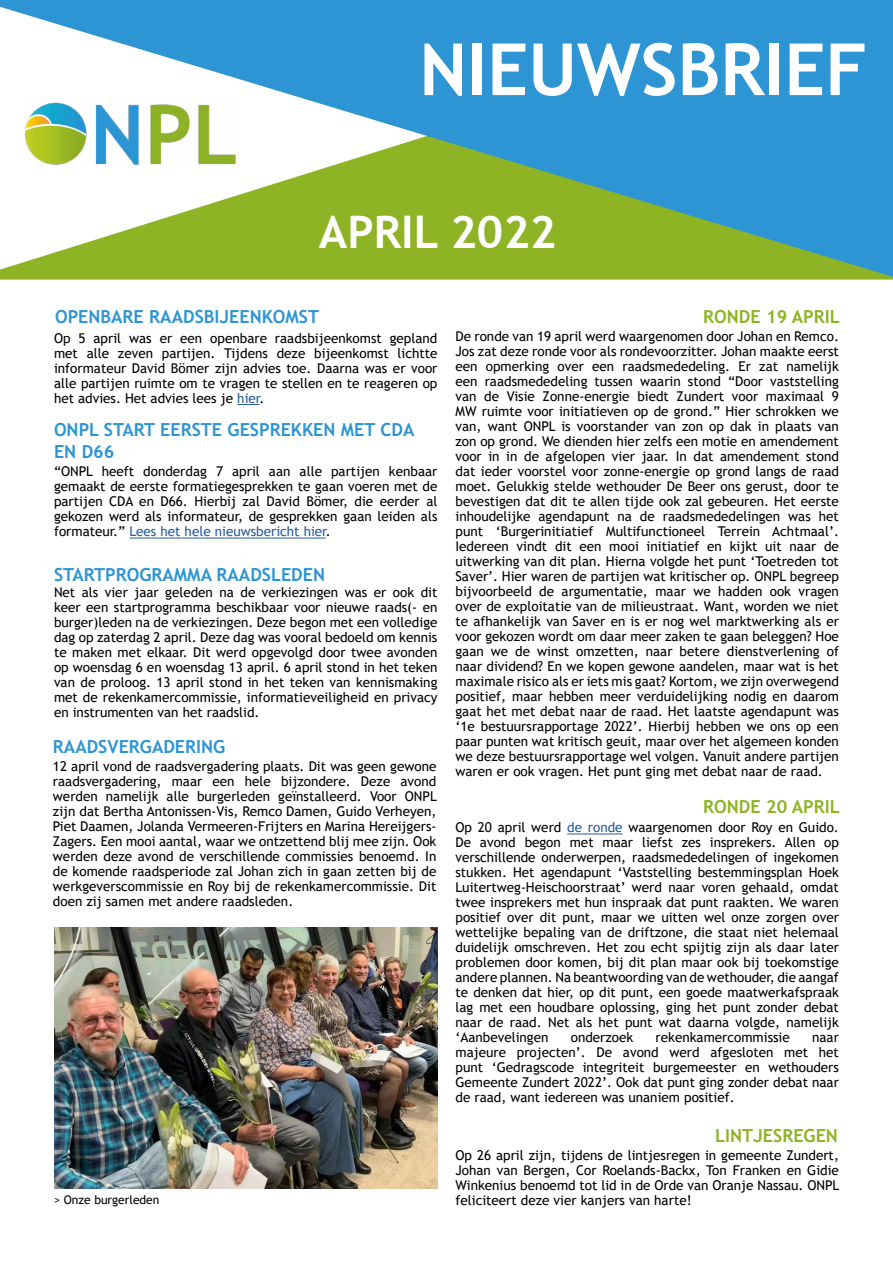
<style>
.page{position:relative;width:893px;height:1263px;background:#fff}
.page>*{position:absolute;margin:0;border:0;box-sizing:border-box;transform-origin:0 0}
.t1{font:700 72px "Trebuchet MS";color:#fff}
.t2{font:700 45px "Trebuchet MS";color:#fff}
.t3{font:700 18px/21.6px "Trebuchet MS";color:#2d95d3}
.t4{font:700 18px "Trebuchet MS";color:#8eb325}
.t5{font:13.5px/15px "Trebuchet MS";color:#000;text-align:justify}
.t6{font:12px "Trebuchet MS";color:#000}
.s1{color:#275b9b}
</style>
<div class="page">
<svg style="left:0;top:0;width:893px;height:277px;fill:#2d95d3"></svg>
<img style="left:26px;top:100px;width:213px;height:66px">
<svg style="left:237px;top:404px;width:22px;height:1px"></svg>
<hr style="left:129px;top:538px;width:197px;height:1px;background:#275b9b">
<hr style="left:567px;top:833px;width:56px;height:1px;background:#275b9b">
<img style="left:54px;top:927px;width:383px;height:262px">
<h1 class="t1" style="left:419px;top:25px;width:450px">NIEUWSBRIEF</h1>
<h2 class="t2" style="left:319px;top:204px;width:239px">APRIL 2022</h2>
<h3 class="t3" style="left:55px;top:306px;width:265px">OPENBARE RAADSBIJEENKOMST</h3>
<p class="t5" style="left:54px;top:330px;width:385px">Op 5 april was er een openbare raadsbijeenkomst gepland met alle zeven partijen. Tijdens deze bijeenkomst lichtte informateur David Bömer zijn advies toe. Daarna was er voor alle partijen ruimte om te vragen te stellen en te reageren op het advies. Het advies lees je <span class="s1">hier</span>.</p>
<h3 class="t3" style="left:54px;top:419px;width:362px">ONPL START EERSTE GESPREKKEN MET CDA<br>EN D66</h3>
<p class="t5" style="left:54px;top:464px;width:385px">“ONPL heeft donderdag 7 april aan alle partijen kenbaar gemaakt de eerste formatiegesprekken te gaan voeren met de partijen CDA en D66. Hierbij zal David Bömer, die eerder al gekozen werd als informateur, de gesprekken gaan leiden als formateur.” <span class="s1">Lees het hele nieuwsbericht hier</span>.</p>
<h3 class="t3" style="left:54px;top:564px;width:273px">STARTPROGRAMMA RAADSLEDEN</h3>
<p class="t5" style="left:54px;top:584px;width:385px">Net als vier jaar geleden na de verkiezingen was er ook dit keer een startprogramma beschikbaar voor nieuwe raads(- en burger)leden na de verkiezingen. Deze begon met een volledige dag op zaterdag 2 april. Deze dag was vooral bedoeld om kennis te maken met elkaar. Dit werd opgevolgd door twee avonden op woensdag 6 en woensdag 13 april. 6 april stond in het teken van de proloog. 13 april stond in het teken van kennismaking met de rekenkamercommissie, informatieveiligheid en privacy en instrumenten van het raadslid.</p>
<h3 class="t3" style="left:53px;top:736px;width:174px">RAADSVERGADERING</h3>
<p class="t5" style="left:53px;top:759px;width:385px">12 april vond de raadsvergadering plaats. Dit was geen gewone raadsvergadering, maar een hele bijzondere. Deze avond werden namelijk alle burgerleden geïnstalleerd. Voor ONPL zijn dat Bertha Antonissen-Vis, Remco Damen, Guido Verheyen, Piet Daamen, Jolanda Vermeeren-Frijters en Marina Hereijgers-Zagers. Een mooi aantal, waar we ontzettend blij mee zijn. Ook werden deze avond de verschillende commissies benoemd. In de komende raadsperiode zal Johan zich in gaan zetten bij de werkgeverscommissie en Roy bij de rekenkamercommissie. Dit doen zij samen met andere raadsleden.</p>
<p class="t6" style="left:54px;top:1192px;width:107px">&gt; Onze burgerleden</p>
<h3 class="t4" style="left:703px;top:306px;width:138px">RONDE 19 APRIL</h3>
<p class="t5" style="left:455px;top:329px;width:385px">De ronde van 19 april werd waargenomen door Johan en Remco.<br>Jos zat deze ronde voor als rondevoorzitter. Johan maakte eerst een opmerking over een raadsmededeling. Er zat namelijk een raadsmededeling tussen waarin stond “Door vaststelling van de Visie Zonne-energie biedt Zundert voor maximaal 9<br>MW ruimte voor initiatieven op de grond.” Hier schrokken we van, want ONPL is voorstander van zon op dak in plaats van zon op grond. We dienden hier zelfs een motie en amendement voor in in de afgelopen vier jaar. In dat amendement stond dat ieder voorstel voor zonne-energie op grond langs de raad moet. Gelukkig stelde wethouder De Beer ons gerust, door te bevestigen dat dit te allen tijde ook zal gebeuren. Het eerste inhoudelijke agendapunt na de raadsmededelingen was het punt ‘Burgerinitiatief Multifunctioneel Terrein Achtmaal’.<br>Iedereen vindt dit een mooi initiatief en kijkt uit naar de uitwerking van dit plan. Hierna volgde het punt ‘Toetreden tot Saver’. Hier waren de partijen wat kritischer op. ONPL begreep bijvoorbeeld de argumentatie, maar we hadden ook vragen over de exploitatie van de milieustraat. Want, worden we niet te afhankelijk van Saver en is er nog wel marktwerking als er voor gekozen wordt om daar meer zaken te gaan beleggen? Hoe gaan we de winst omzetten, naar betere dienstverlening of naar dividend? En we kopen gewone aandelen, maar wat is het maximale risico als er iets mis gaat? Kortom, we zijn overwegend positief, maar hebben meer verduidelijking nodig en daarom gaat het met debat naar de raad. Het laatste agendapunt was ‘1e bestuursrapportage 2022’. Hierbij hebben we ons op een paar punten wat kritisch geuit, maar over het algemeen konden we deze bestuursrapportage wel volgen. Vanuit andere partijen waren er ook vragen. Het punt ging met debat naar de raad.</p>
<h3 class="t4" style="left:703px;top:795px;width:138px">RONDE 20 APRIL</h3>
<p class="t5" style="left:455px;top:820px;width:385px">Op 20 april werd <span class="s1">de ronde</span> waargenomen door Roy en Guido.<br>De avond begon met maar liefst zes insprekers. Allen op verschillende onderwerpen, raadsmededelingen of ingekomen stukken. Het agendapunt ‘Vaststelling bestemmingsplan Hoek Luitertweg-Heischoorstraat’ werd naar voren gehaald, omdat twee insprekers met hun inspraak dat punt raakten. We waren positief over dit punt, maar we uitten wel onze zorgen over wettelijke bepaling van de driftzone, die staat niet helemaal duidelijk omschreven. Het zou echt spijtig zijn als daar later problemen door komen, bij dit plan maar ook bij toekomstige andere plannen. Na beantwoording van de wethouder, die aangaf te denken dat hier, op dit punt, een goede maatwerkafspraak lag met een houdbare oplossing, ging het punt zonder debat naar de raad. Net als het punt wat daarna volgde, namelijk ‘Aanbevelingen</p>
<p class="t5" style="left:571px;top:1030px;width:64px">onderzoek</p>
<p class="t5" style="left:656px;top:1030px;width:136px">rekenkamercommissie</p>
<p class="t5" style="left:455px;top:1030px;width:385px;text-indent:357px">naar majeure projecten’. De avond werd afgesloten met het punt ‘Gedragscode integriteit burgemeester en wethouders Gemeente Zundert 2022’. Ook dat punt ging zonder debat naar de raad, want iedereen was unaniem positief.</p>
<h3 class="t4" style="left:715px;top:1124px;width:124px">LINTJESREGEN</h3>
<p class="t5" style="left:455px;top:1148px;width:385px">Op 26 april zijn, tijdens de lintjesregen in gemeente Zundert, Johan van Bergen, Cor Roelands-Backx, Ton Franken en Gidie Winkenius benoemd tot lid in de Orde van Oranje Nassau. ONPL feliciteert deze vier kanjers van harte!</p>
</div>
